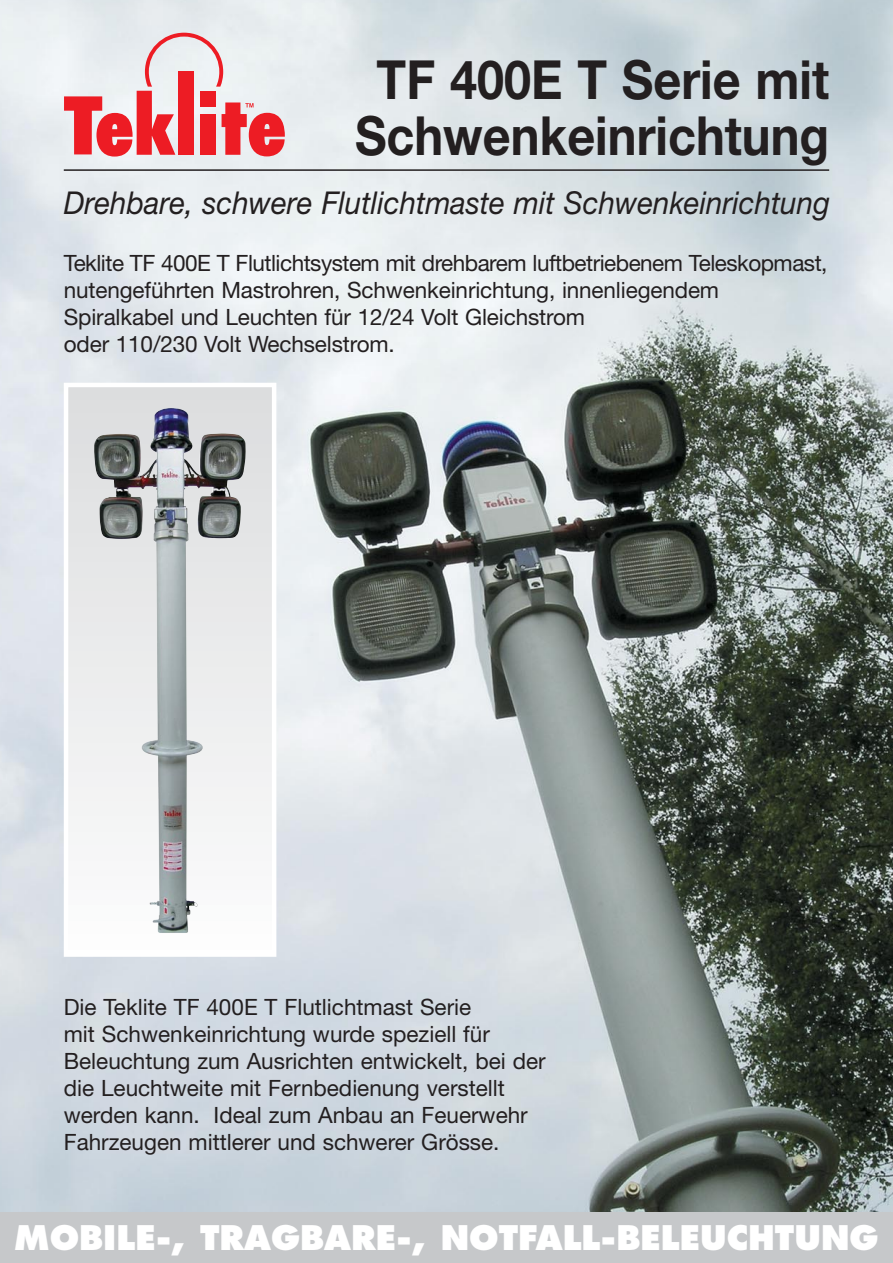
<style>
.page{position:relative;width:893px;height:1263px;background:#fff}
.page>*{position:absolute;margin:0;border:0;box-sizing:border-box;transform-origin:0 0}
.t1{font:700 54px/55.5px "Helvetica Neue";color:#231f20;text-align:center;scale:.9 1}
.t2{font:800 33px "Futura";color:#fff}
.t3{font:italic 31.5px "Helvetica Neue";color:#231f20;scale:.94 1}
.t4{font:22.5px/27px "Helvetica Neue";color:#231f20}
</style>
<div class="page">
<img style="left:0;top:0;width:893px;height:1212px">
<hr style="left:64px;top:169px;width:765px;height:2px;background:#231f20">
<div style="left:68px;top:387px;width:204px;height:565px;background:linear-gradient(to bottom,#dbddde,#fcfcfc)"></div>
<img style="left:94px;top:408px;width:152px;height:525px">
<div style="left:64px;top:383px;width:212px;height:574px;border:4px solid #fff"></div>
<div style="left:0;top:1212px;width:893px;height:51px;background:#c6c8ca"></div>
<svg style="left:64px;top:33px;width:221px;height:124px;background:#eba9ae"></svg>
<h1 class="t1" style="left:355px;top:57px;width:528px">TF 400E T Serie mit<br>Schwenkeinrichtung</h1>
<h3 class="t3" style="left:64px;top:191px;width:817px">Drehbare, schwere Flutlichtmaste mit Schwenkeinrichtung</h3>
<p class="t4" style="left:64px;top:252px;width:765px">Teklite TF 400E T Flutlichtsystem mit drehbarem luftbetriebenem Teleskopmast, nutengeführten Mastrohren, Schwenkeinrichtung, innenliegendem Spiralkabel und Leuchten für 12/24 Volt Gleichstrom<br>oder 110/230 Volt Wechselstrom.</p>
<p class="t4" style="left:64px;top:996px;width:483px">Die Teklite TF 400E T Flutlichtmast Serie<br>mit Schwenkeinrichtung wurde speziell für Beleuchtung zum Ausrichten entwickelt, bei der die Leuchtweite mit Fernbedienung verstellt werden kann. Ideal zum Anbau an Feuerwehr Fahrzeugen mittlerer und schwerer Grösse.</p>
<h2 class="t2" style="left:14px;top:1223px;width:866px">MOBILE-, TRAGBARE-, NOTFALL-BELEUCHTUNG</h2>
</div>
